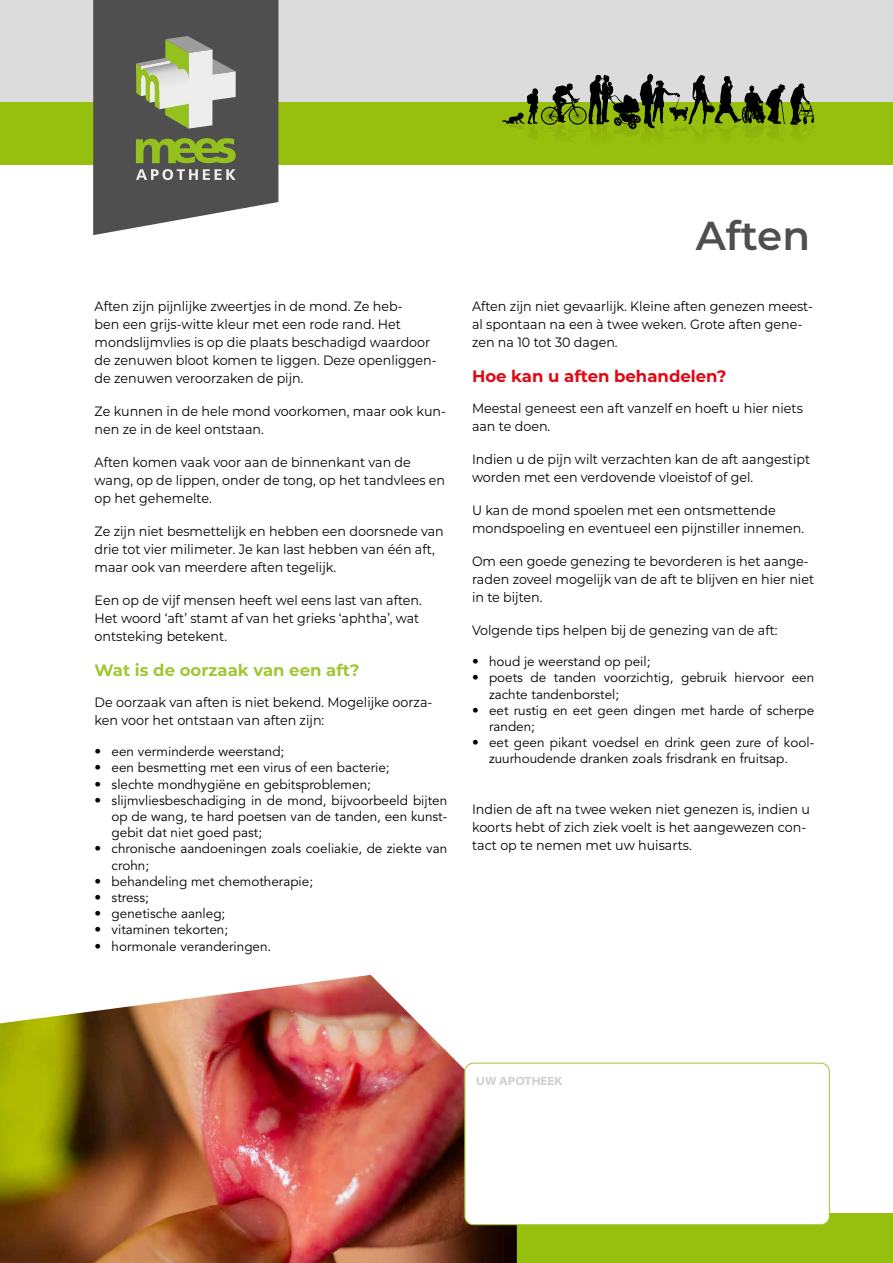
<style>
.page{position:relative;width:893px;height:1263px;background:#fff}
.page>*{position:absolute;margin:0;border:0;box-sizing:border-box;transform-origin:0 0}
.t1{font:600 40.35px "Montserrat";color:#504f4f}
.t2{font:700 16.5px "Montserrat";color:#a2c635}
.t3{font:700 16.5px "Montserrat";color:#e30613}
.t4{font:13.5px/18px "Montserrat";color:#000;scale:.94 1}
.t5{font:13.5px/16.2px "Avenir LT Std";color:#000}
.t6{font:700 semi-expanded 12px "Myriad Pro";color:#d0d0d0}
</style>
<div class="page">
<div style="left:0;top:1213px;width:893px;height:50px;background:#97bf0d"></div>
<div style="left:0;top:0;width:893px;height:157px;background:#dcdcdc"></div>
<div style="left:0;top:102px;width:893px;height:63px;background:#97bf0d"></div>
<svg style="left:502px;top:73px;width:312px;height:60px"></svg>
<svg style="left:93px;top:0;width:185px;height:235px"></svg>
<img style="left:0;top:975px;width:517px;height:288px">
<div style="left:465px;top:1063px;width:364px;height:162px;background:#fff;border-radius:9px"></div>
<div style="left:464px;top:1063px;width:366px;height:162px;border:1px solid #a2c635;border-radius:9px"></div>
<p class="t4" style="left:95px;top:297px;width:365px">Aften zijn pijnlijke zweertjes in de mond. Ze heb-<br>ben een grijs-witte kleur met een rode rand. Het mondslijmvlies is op die plaats beschadigd waardoor de zenuwen bloot komen te liggen. Deze openliggen&shy;de zenuwen veroorzaken de pijn.</p>
<p class="t4" style="left:95px;top:402px;width:375px">Ze kunnen in de hele mond voorkomen, maar ook kun&shy;nen ze in de keel ontstaan.</p>
<p class="t4" style="left:95px;top:453px;width:374px">Aften komen vaak voor aan de binnenkant van de wang, op de lippen, onder de tong, op het tandvlees en op het gehemelte.</p>
<p class="t4" style="left:95px;top:522px;width:373px">Ze zijn niet besmettelijk en hebben een doorsnede van drie tot vier milimeter. Je kan last hebben van één aft, maar ook van meerdere aften tegelijk.</p>
<p class="t4" style="left:95px;top:591px;width:350px">Een op de vijf mensen heeft wel eens last van aften.<br>Het woord ‘aft’ stamt af van het grieks ‘aphtha’, wat ontsteking betekent.</p>
<p class="t2" style="left:95px;top:658px;width:266px">Wat is de oorzaak van een aft?</p>
<p class="t4" style="left:95px;top:693px;width:361px">De oorzaak van aften is niet bekend. Mogelijke oorza&shy;ken voor het ontstaan van aften zijn:</p>
<p class="t5" style="left:95px;top:744px;width:191px">• een verminderde weerstand;</p>
<p class="t5" style="left:95px;top:760px;width:297px">• een besmetting met een virus of een bacterie;</p>
<p class="t5" style="left:95px;top:776px;width:278px">• slechte mondhygiëne en gebitsproblemen;</p>
<p class="t5" style="left:112px;top:792px;width:337px;text-align:justify;text-indent:-17px">• slijmvliesbeschadiging in de mond, bijvoorbeeld bijten op de wang, te hard poetsen van de tanden, een kunst&shy;gebit dat niet goed past;</p>
<p class="t5" style="left:112px;top:841px;width:337px;text-indent:-17px">• chronische aandoeningen zoals coeliakie, de ziekte van crohn;</p>
<p class="t5" style="left:95px;top:873px;width:220px">• behandeling met chemotherapie;</p>
<p class="t5" style="left:95px;top:890px;width:56px">• stress;</p>
<p class="t5" style="left:95px;top:906px;width:132px">• genetische aanleg;</p>
<p class="t5" style="left:95px;top:922px;width:135px">• vitaminen tekorten;</p>
<p class="t5" style="left:95px;top:938px;width:178px">• hormonale veranderingen.</p>
<h1 class="t1" style="left:696px;top:207px;width:116px">Aften</h1>
<p class="t4" style="left:472px;top:297px;width:364px">Aften zijn niet gevaarlijk. Kleine aften genezen meest&shy;al spontaan na een à twee weken. Grote aften gene&shy;zen na 10 tot 30 dagen.</p>
<p class="t3" style="left:472px;top:364px;width:256px">Hoe kan u aften behandelen?</p>
<p class="t4" style="left:472px;top:399px;width:354px">Meestal geneest een aft vanzelf en hoeft u hier niets aan te doen.</p>
<p class="t4" style="left:472px;top:450px;width:361px">Indien u de pijn wilt verzachten kan de aft aangestipt worden met een verdovende vloeistof of gel.</p>
<p class="t4" style="left:472px;top:501px;width:355px">U kan de mond spoelen met een ontsmettende mondspoeling en eventueel een pijnstiller innemen.</p>
<p class="t4" style="left:472px;top:552px;width:365px">Om een goede genezing te bevorderen is het aange&shy;raden zoveel mogelijk van de aft te blijven en hier niet in te bijten.</p>
<p class="t4" style="left:472px;top:621px;width:327px">Volgende tips helpen bij de genezing van de aft:</p>
<p class="t5" style="left:472px;top:654px;width:180px">• houd je weerstand op peil;</p>
<p class="t5" style="left:489px;top:670px;width:327px;text-indent:-17px">• poets de tanden voorzichtig, gebruik hiervoor een zachte tandenborstel;</p>
<p class="t5" style="left:489px;top:702px;width:327px;text-indent:-17px">• eet rustig en eet geen dingen met harde of scherpe randen;</p>
<p class="t5" style="left:489px;top:735px;width:327px;text-indent:-17px">• eet geen pikant voedsel en drink geen zure of kool&shy;zuurhoudende dranken zoals frisdrank en fruitsap.</p>
<p class="t4" style="left:472px;top:800px;width:361px">Indien de aft na twee weken niet genezen is, indien u koorts hebt of zich ziek voelt is het aangewezen con&shy;tact op te nemen met uw huisarts.</p>
<p class="t6" style="left:476px;top:1073px;width:88px">UW APOTHEEK</p>
</div>
